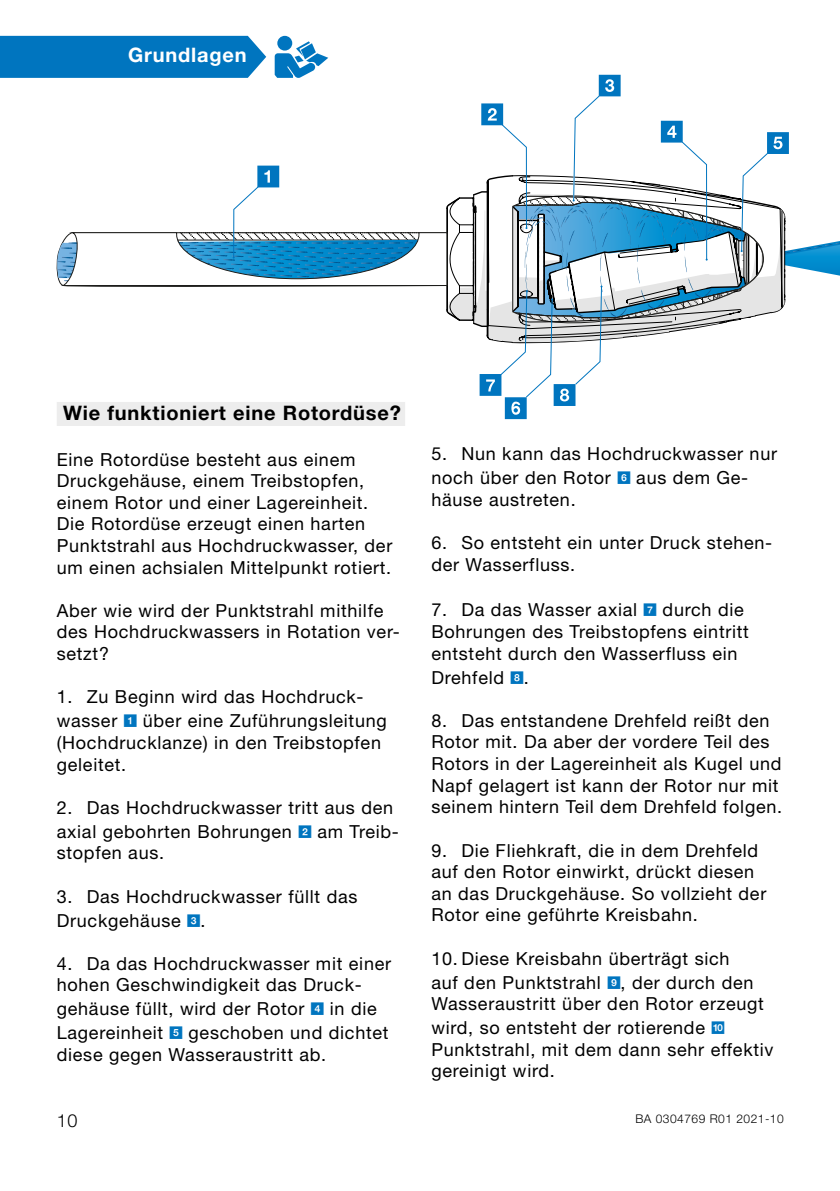
<style>
.page{position:relative;width:840px;height:1191px;background:#fff}
.page>*{position:absolute;margin:0;border:0;box-sizing:border-box;transform-origin:0 0}
.t1{font:700 20px "Helvetica Neue LT Std";letter-spacing:.04em;color:#000}
.t2{font:700 20px "Helvetica Neue LT Std";letter-spacing:.04em;color:#fff}
.t3{font:18px/21.6px "Helvetica Neue LT Std";letter-spacing:.04em;color:#000}
.t4{font:300 18px "Helvetica Neue LT Std";color:#000}
.t5{font:300 12px "Helvetica Neue LT Std";letter-spacing:.04em;color:#000}
.s1{font-family:"cleantecs font 22 Bold";font-size:22px;color:#0075bf}
</style>
<div class="page">
<svg style="left:0;top:36px;width:839px;height:383px"></svg>
<div style="left:57px;top:402px;width:348px;height:24px;background:#ededed"></div>
<p class="t2" style="left:128px;top:43px;width:120px">Grundlagen</p>
<p class="t1" style="left:63px;top:400px;width:339px">Wie funktioniert eine Rotordüse?</p>
<p class="t3" style="left:57px;top:448px;width:337px">Eine Rotordüse besteht aus einem Druckgehäuse, einem Treibstopfen, einem Rotor und einer Lagereinheit.<br>Die Rotordüse erzeugt einen harten Punktstrahl aus Hochdruckwasser, der um einen achsialen Mittelpunkt rotiert.</p>
<p class="t3" style="left:57px;top:599px;width:344px">Aber wie wird der Punktstrahl mithilfe des Hochdruckwassers in Rotation ver&shy;setzt?</p>
<p class="t3" style="left:57px;top:684px;width:331px;line-height:24px">1. Zu Beginn wird das Hochdruck&shy;wasser <span class="s1">1</span> über eine Zuführungsleitung</p>
<p class="t3" style="left:57px;top:731px;width:325px">(Hochdrucklanze) in den Treibstopfen geleitet.</p>
<p class="t3" style="left:57px;top:795px;width:343px;line-height:24px">2. Das Hochdruckwasser tritt aus den axial gebohrten Bohrungen <span class="s1">2</span> am Treib-</p>
<p class="t3" style="left:57px;top:842px;width:109px">stopfen aus.</p>
<p class="t3" style="left:57px;top:884px;width:302px;line-height:24px">3. Das Hochdruckwasser füllt das<br>Druckgehäuse <span class="s1">3</span>.</p>
<p class="t3" style="left:57px;top:952px;width:336px">4. Da das Hochdruckwasser mit einer hohen Geschwindigkeit das Druck-</p>
<p class="t3" style="left:57px;top:996px;width:333px;line-height:24px">gehäuse füllt, wird der Rotor <span class="s1">4</span> in die<br>Lagereinheit <span class="s1">5</span> geschoben und dichtet</p>
<p class="t3" style="left:57px;top:1043px;width:271px">diese gegen Wasseraustritt ab.</p>
<p class="t3" style="left:431px;top:442px;width:347px;line-height:24px">5. Nun kann das Hochdruckwasser nur noch über den Rotor <span class="s1">6</span> aus dem Ge-</p>
<p class="t3" style="left:431px;top:488px;width:146px">häuse austreten.</p>
<p class="t3" style="left:431px;top:532px;width:342px">6. So entsteht ein unter Druck stehen&shy;der Wasserfluss.</p>
<p class="t3" style="left:431px;top:599px;width:319px">7. Da das Wasser axial <span class="s1">7</span> durch die<br>Bohrungen des Treibstopfens eintritt entsteht durch den Wasserfluss ein</p>
<p class="t3" style="left:431px;top:666px;width:99px">Drehfeld <span class="s1">8</span>.</p>
<p class="t3" style="left:431px;top:709px;width:352px">8. Das entstandene Drehfeld reißt den Rotor mit. Da aber der vordere Teil des Rotors in der Lagereinheit als Kugel und Napf gelagert ist kann der Rotor nur mit seinem hintern Teil dem Drehfeld folgen.</p>
<p class="t3" style="left:431px;top:839px;width:336px">9. Die Fliehkraft, die in dem Drehfeld auf den Rotor einwirkt, drückt diesen an das Druckgehäuse. So vollzieht der Rotor eine geführte Kreisbahn.</p>
<p class="t3" style="left:431px;top:946px;width:323px;line-height:24px">10. Diese Kreisbahn überträgt sich auf den Punktstrahl <span class="s1">9</span>, der durch den</p>
<p class="t3" style="left:431px;top:991px;width:334px;line-height:24px">Wasseraustritt über den Rotor erzeugt wird, so entsteht der rotierende <span class="s1">0</span></p>
<p class="t3" style="left:431px;top:1038px;width:343px">Punktstrahl, mit dem dann sehr effektiv gereinigt wird.</p>
<p class="t4" style="left:57px;top:1109px;width:22px">10</p>
<p class="t5" style="left:635px;top:1111px;width:150px">BA 0304769 R01 2021-10</p>
</div>
